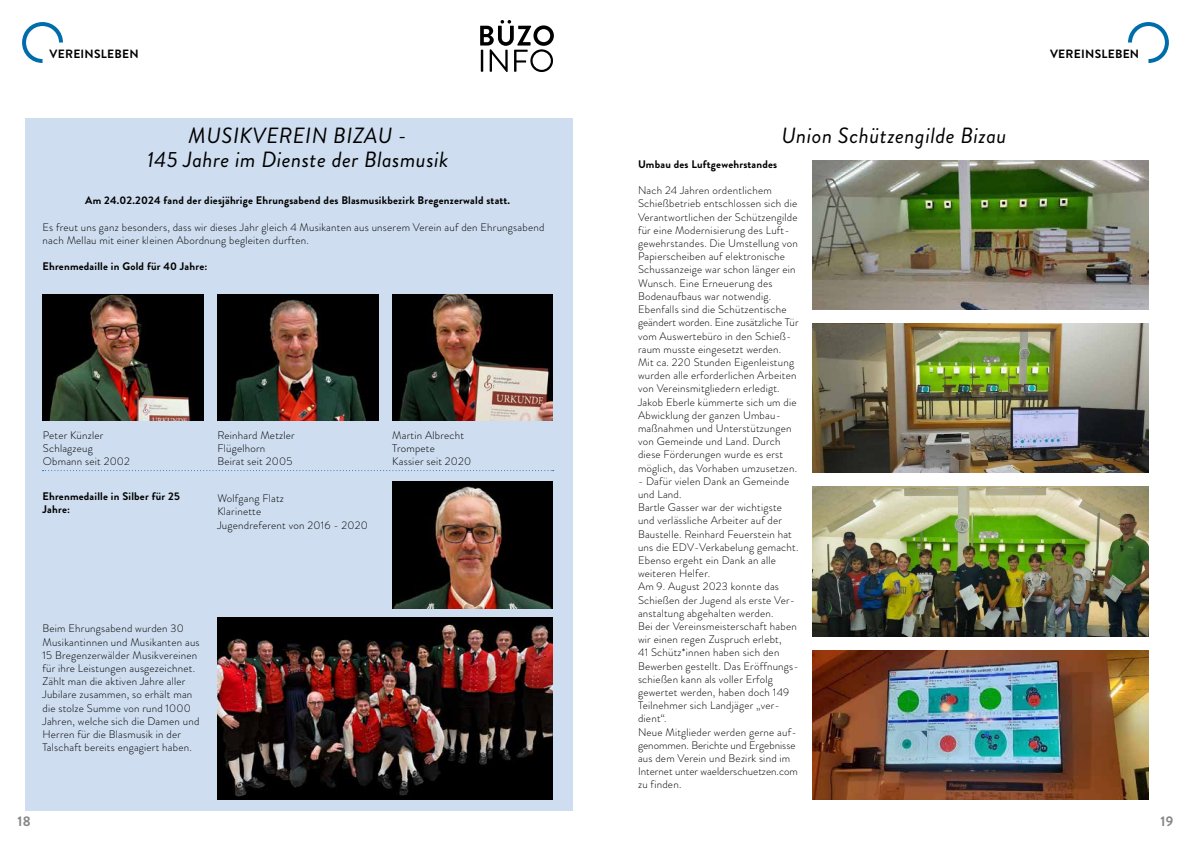
<style>
.page{position:relative;width:1191px;height:842px;background:#fff}
.page>*{position:absolute;margin:0;border:0;box-sizing:border-box;transform-origin:0 0}
.t1{font:italic 22px/24px "Brandon Grotesque";letter-spacing:.02em;color:#000;text-align:center}
.t2{font:700 14px "Brandon Grotesque";color:#878787}
.t3{font:700 12px "Brandon Grotesque";letter-spacing:.02em;color:#000}
.t4{font:300 11px/13.2px "Brandon Grotesque";letter-spacing:.02em;color:#000}
.t5{font:700 11px/13.2px "Brandon Grotesque";letter-spacing:.02em;color:#000}
</style>
<div class="page">
<svg style="left:480px;top:20px;width:74px;height:52px"></svg>
<svg style="left:22px;top:22px;width:41px;height:41px"></svg>
<div style="left:26px;top:118px;width:547px;height:693px;background:#ceddef"></div>
<img style="left:43px;top:294px;width:160px;height:127px">
<img style="left:217px;top:294px;width:161px;height:127px">
<img style="left:392px;top:294px;width:161px;height:127px">
<img style="left:392px;top:481px;width:161px;height:127px">
<img style="left:217px;top:617px;width:336px;height:182px">
<svg style="left:43px;top:470px;width:511px;height:1px"></svg>
<svg style="left:1128px;top:22px;width:40px;height:41px"></svg>
<img style="left:813px;top:160px;width:335px;height:149px">
<img style="left:813px;top:324px;width:335px;height:149px">
<img style="left:813px;top:487px;width:335px;height:149px">
<img style="left:813px;top:650px;width:335px;height:149px">
<p class="t3" style="left:50px;top:45px;width:91px">VEREINSLEBEN</p>
<h1 class="t1" style="left:147px;top:124px;width:303px">MUSIKVEREIN BIZAU -<br>145 Jahre im Dienste der Blasmusik</h1>
<p class="t5" style="left:85px;top:194px;width:426px">Am 24.02.2024 fand der diesjährige Ehrungsabend des Blasmusikbezirk Bregenzerwald statt.</p>
<p class="t4" style="left:43px;top:220px;width:503px">Es freut uns ganz besonders, dass wir dieses Jahr gleich 4 Musikanten aus unserem Verein auf den Ehrungsabend nach Mellau mit einer kleinen Abordnung begleiten durften.</p>
<p class="t5" style="left:43px;top:260px;width:166px">Ehrenmedaille in Gold für 40 Jahre:</p>
<p class="t4" style="left:43px;top:428px;width:89px">Peter Künzler<br>Schlagzeug<br>Obmann seit 2002</p>
<p class="t4" style="left:217px;top:428px;width:79px">Reinhard Metzler<br>Flügelhorn<br>Beirat seit 2005</p>
<p class="t4" style="left:392px;top:428px;width:80px">Martin Albrecht<br>Trompete<br>Kassier seit 2020</p>
<p class="t5" style="left:43px;top:490px;width:139px">Ehrenmedaille in Silber für 25<br>Jahre:</p>
<p class="t4" style="left:217px;top:492px;width:152px">Wolfgang Flatz<br>Klarinette<br>Jugendreferent von 2016 - 2020</p>
<p class="t4" style="left:43px;top:622px;width:159px">Beim Ehrungsabend wurden 30<br>Musikantinnen und Musikanten aus 15 Bregenzerwälder Musikvereinen für ihre Leistungen ausgezeichnet.<br>Zählt man die aktiven Jahre aller Jubilare zusammen, so erhält man die stolze Summe von rund 1000<br>Jahren, welche sich die Damen und Herren für die Blasmusik in der Talschaft bereits engagiert haben.</p>
<h1 class="t1" style="left:781px;top:124px;width:226px">Union Schützengilde Bizau</h1>
<p class="t5" style="left:638px;top:158px;width:141px">Umbau des Luftgewehrstandes</p>
<p class="t4" style="left:638px;top:184px;width:162px">Nach 24 Jahren ordentlichem Schießbetrieb entschlossen sich die Verantwortlichen der Schützengilde für eine Modernisierung des Luft&shy;gewehrstandes. Die Umstellung von Papierscheiben auf elektronische Schussanzeige war schon länger ein Wunsch. Eine Erneuerung des Bodenaufbaus war notwendig.<br>Ebenfalls sind die Schützentische geändert worden. Eine zusätzliche Tür vom Auswertebüro in den Schieß&shy;raum musste eingesetzt werden.<br>Mit ca. 220 Stunden Eigenleistung wurden alle erforderlichen Arbeiten von Vereinsmitgliedern erledigt.<br>Jakob Eberle kümmerte sich um die Abwicklung der ganzen Umbau&shy;maßnahmen und Unterstützungen von Gemeinde und Land. Durch diese Förderungen wurde es erst möglich, das Vorhaben umzusetzen.</p>
<p class="t4" style="left:638px;top:474px;width:162px">- Dafür vielen Dank an Gemeinde und Land.<br>Bartle Gasser war der wichtigste und verlässliche Arbeiter auf der<br>Baustelle. Reinhard Feuerstein hat uns die EDV-Verkabelung gemacht.<br>Ebenso ergeht ein Dank an alle weiteren Helfer.<br>Am 9. August 2023 konnte das<br>Schießen der Jugend als erste Ver&shy;anstaltung abgehalten werden.<br>Bei der Vereinsmeisterschaft haben wir einen regen Zuspruch erlebt,<br>41 Schütz*innen haben sich den<br>Bewerben gestellt. Das Eröffnungs&shy;schießen kann als voller Erfolg gewertet werden, haben doch 149<br>Teilnehmer sich Landjäger „ver&shy;dient“.<br>Neue Mitglieder werden gerne auf&shy;genommen. Berichte und Ergebnisse aus dem Verein und Bezirk sind im<br>Internet unter waelderschuetzen.com zu finden.</p>
<p class="t3" style="left:1050px;top:45px;width:91px">VEREINSLEBEN</p>
<p class="t2" style="left:18px;top:812px;width:15px">18</p>
<p class="t2" style="left:1160px;top:812px;width:14px">19</p>
</div>
